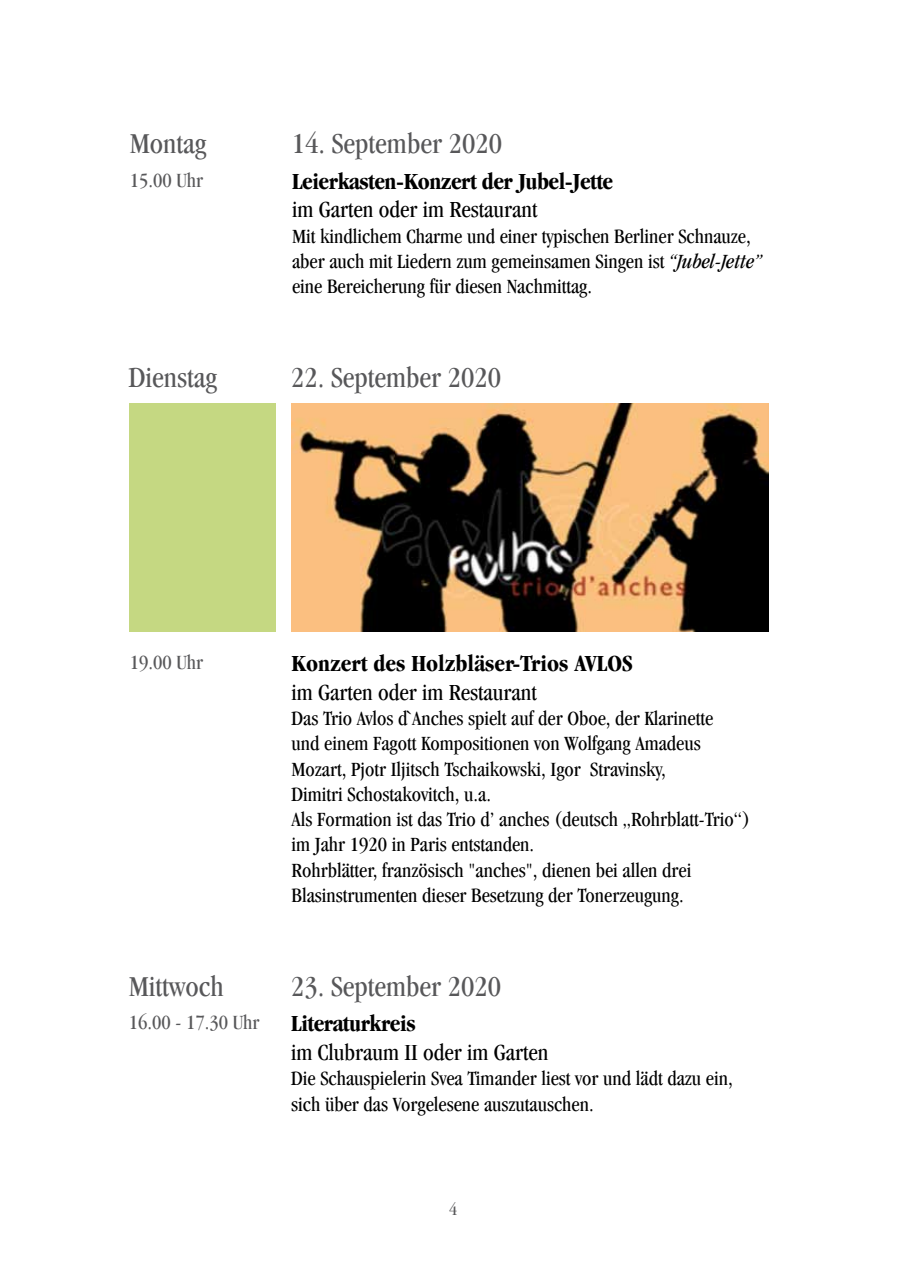
<style>
.page{position:relative;width:898px;height:1272px;background:#fff}
.page>*{position:absolute;margin:0;border:0;box-sizing:border-box;transform-origin:0 0}
.t1{font:condensed 30px "Garamond";color:#58585a}
.t2{font:condensed 24px "Garamond";color:#000}
.t3{font:700 condensed 24px "Garamond";letter-spacing:-.02em;color:#000}
.t4{font:700 condensed 24px "Garamond";color:#000}
.t5{font:condensed 21px/25.2px "Garamond";color:#000}
.t6{font:condensed 21px "Garamond";color:#58585a}
.t7{font:condensed 18px "Garamond";color:#58585a}
.s1{font-style:italic}
</style>
<div class="page">
<div style="left:130px;top:404px;width:146px;height:228px;background:#c5d882"></div>
<img style="left:291px;top:403px;width:476px;height:228px">
<h1 class="t1" style="left:130px;top:127px;width:78px">Montag</h1>
<h1 class="t1" style="left:292px;top:127px;width:211px">14. September 2020</h1>
<p class="t6" style="left:130px;top:168px;width:75px">15.00 Uhr</p>
<p class="t3" style="left:292px;top:167px;width:322px">Leierkasten-Konzert der Jubel-Jette</p>
<p class="t2" style="left:292px;top:196px;width:247px">im Garten oder im Restaurant</p>
<p class="t5" style="left:292px;top:223px;width:472px">Mit kindlichem Charme und einer typischen Berliner Schnauze, aber auch mit Liedern zum gemeinsamen Singen ist <span class="s1">“Jubel-Jette” </span>eine Bereicherung für diesen Nachmittag.</p>
<h1 class="t1" style="left:129px;top:361px;width:90px">Dienstag</h1>
<h1 class="t1" style="left:291px;top:361px;width:211px">22. September 2020</h1>
<p class="t6" style="left:130px;top:651px;width:75px">19.00 Uhr</p>
<p class="t4" style="left:291px;top:650px;width:343px">Konzert des Holzbläser-Trios AVLOS</p>
<p class="t2" style="left:291px;top:679px;width:247px">im Garten oder im Restaurant</p>
<p class="t5" style="left:291px;top:705px;width:460px">Das Trio Avlos d`Anches spielt auf der Oboe, der Klarinette<br>und einem Fagott Kompositionen von Wolfgang Amadeus Mozart, Pjotr Iljitsch Tschaikowski, Igor Stravinsky,<br>Dimitri Schostakovitch, u.a.<br>Als Formation ist das Trio d’ anches (deutsch „Rohrblatt-Trio“) im Jahr 1920 in Paris entstanden.<br>Rohrblätter, französisch "anches", dienen bei allen drei Blasinstrumenten dieser Besetzung der Tonerzeugung.</p>
<h1 class="t1" style="left:129px;top:969px;width:96px">Mittwoch</h1>
<h1 class="t1" style="left:291px;top:969px;width:211px">23. September 2020</h1>
<p class="t6" style="left:129px;top:1011px;width:132px">16.00 - 17.30 Uhr</p>
<p class="t3" style="left:291px;top:1010px;width:126px">Literaturkreis</p>
<p class="t2" style="left:291px;top:1039px;width:259px">im Clubraum II oder im Garten</p>
<p class="t5" style="left:291px;top:1065px;width:443px">Die Schauspielerin Svea Timander liest vor und lädt dazu ein, sich über das Vorgelesene auszutauschen.</p>
<p class="t7" style="left:449px;top:1198px;width:9px">4</p>
</div>
